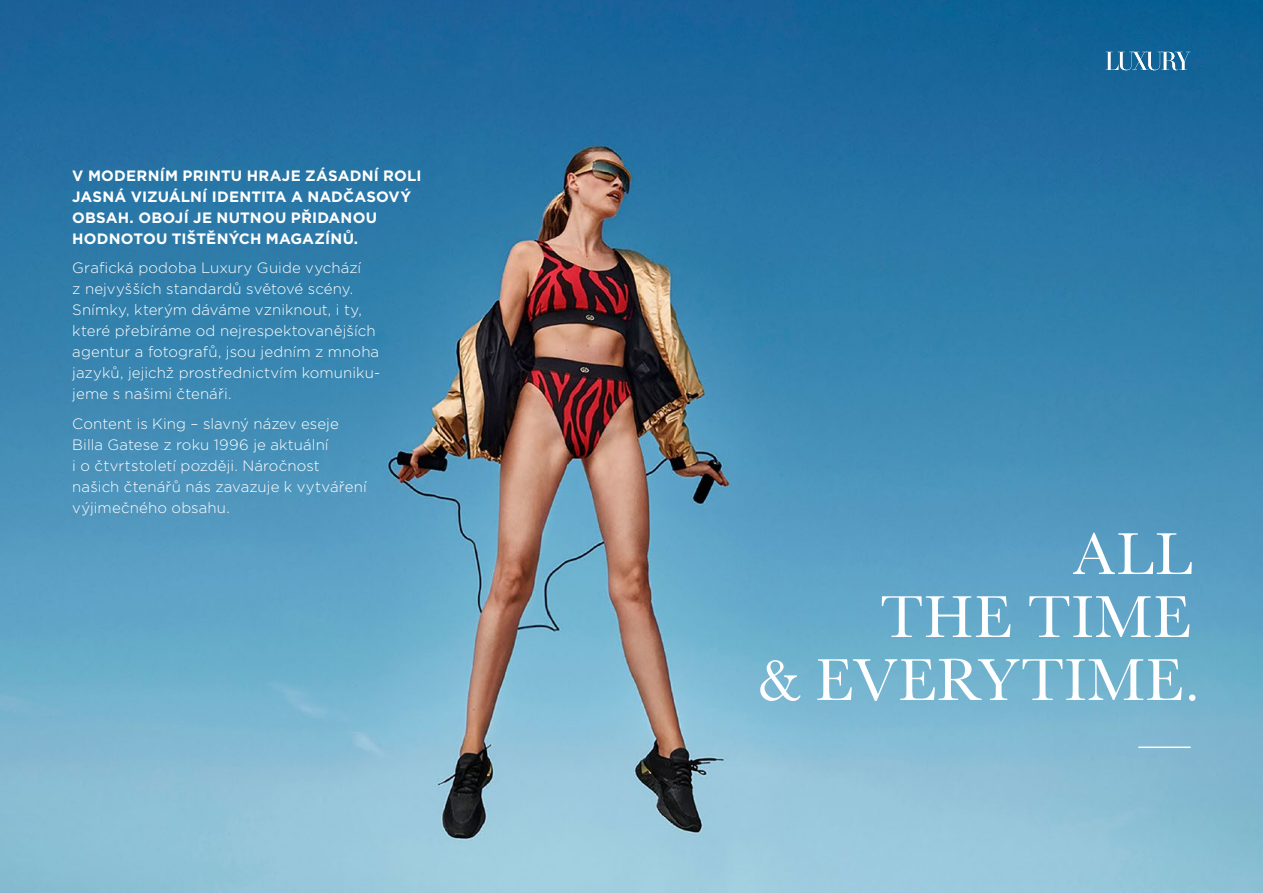
<style>
.page{position:relative;width:1263px;height:893px;background:#fff}
.page>*{position:absolute;margin:0;border:0;box-sizing:border-box;transform-origin:0 0}
.t1{font:61.5px/63px "Baskerville";letter-spacing:.015em;color:#fff;text-align:right}
.t2{font:300 15px/21px "Gotham";letter-spacing:.005em;color:#fff}
.t3{font:700 15px/21px "Gotham";letter-spacing:.015em;color:#fff}
</style>
<div class="page">
<img style="left:0;top:0;width:1263px;height:893px">
<hr style="left:1138px;top:746px;width:53px;height:2px;background:#fff">
<svg style="left:1106px;top:52px;width:85px;height:18px"></svg>
<p class="t3" style="left:72px;top:165px;width:351px">V MODERNÍM PRINTU HRAJE ZÁSADNÍ ROLI JASNÁ VIZUÁLNÍ IDENTITA A NADČASOVÝ OBSAH. OBOJÍ JE NUTNOU PŘIDANOU HODNOTOU TIŠTĚNÝCH MAGAZÍNŮ.</p>
<p class="t2" style="left:72px;top:257px;width:309px">Grafická podoba Luxury Guide vychází<br>z nejvyšších standardů světové scény.<br>Snímky, kterým dáváme vzniknout, i ty, které přebíráme od nejrespektovanějších agentur a fotografů, jsou jedním z mnoha jazyků, jejichž prostřednictvím komuniku&shy;jeme s našimi čtenáři.</p>
<p class="t2" style="left:72px;top:412px;width:296px">Content is King – slavný název eseje Billa Gatese z roku 1996 je aktuální<br>i o čtvrtstoletí později. Náročnost našich čtenářů nás zavazuje k vytváření výjimečného obsahu.</p>
<h1 class="t1" style="left:757px;top:524px;width:444px">ALL<br>THE TIME<br>&amp; EVERYTIME.</h1>
</div>
